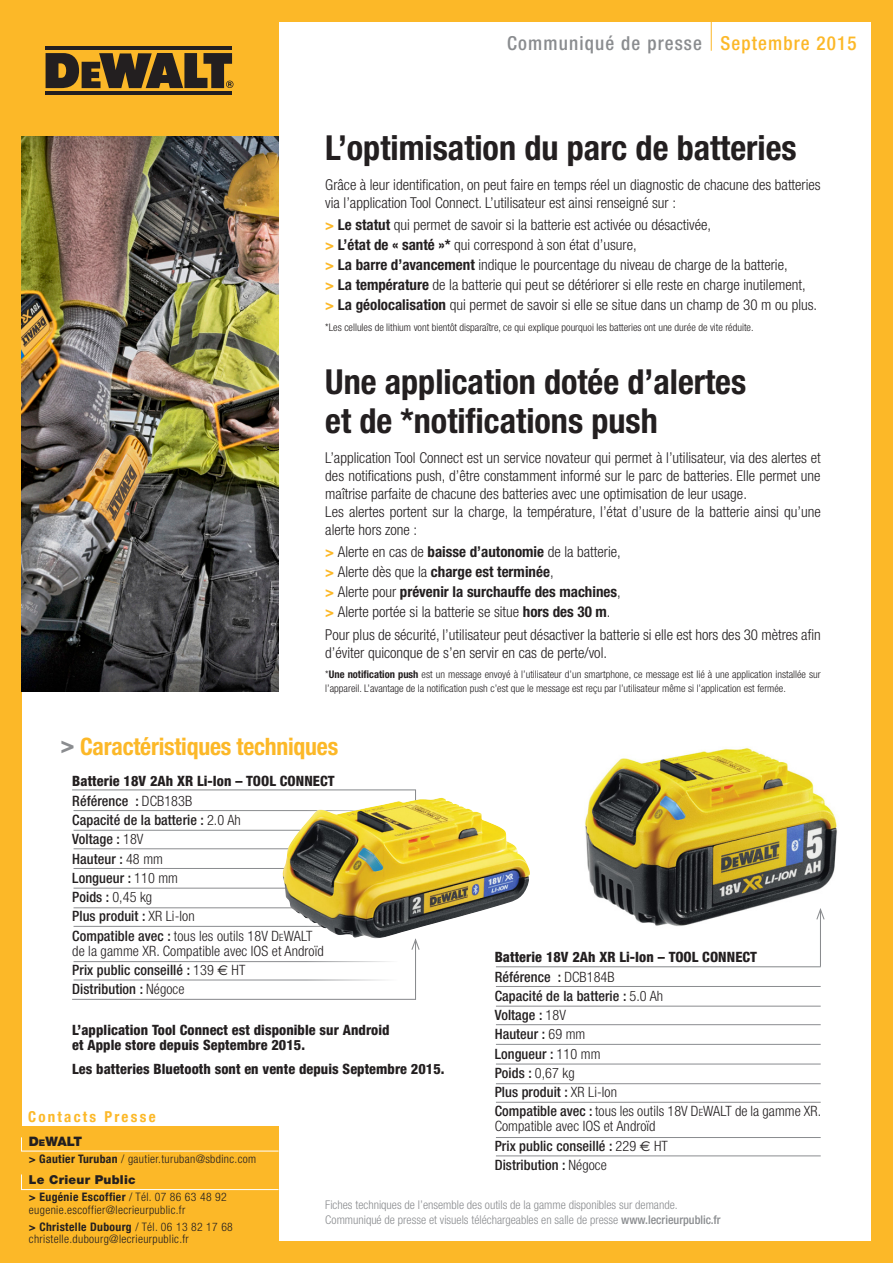
<style>
.page{position:relative;width:893px;height:1263px;background:#fff}
.page>*{position:absolute;margin:0;border:0;box-sizing:border-box;transform-origin:0 0}
.t1{font:700 condensed 34.5px "Helvetica Neue";color:#231f20}
.t2{font:700 condensed 24px "Helvetica Neue";letter-spacing:-.01em;color:#fcb828}
.t3{font:500 condensed 19.35px "Helvetica Neue";letter-spacing:.06em;color:#8a8c8f}
.t4{font:300 condensed 15px/18px "Helvetica Neue";color:#231f20}
.t5{font:700 condensed 15px "Helvetica Neue";color:#231f20}
.t6{font:700 condensed 15px "Helvetica Neue";letter-spacing:.15em;color:#fcb828}
.t7{font:500 condensed 14.25px "Helvetica Neue";letter-spacing:.005em;color:#231f20}
.t8{font:800 condensed 14.25px "Helvetica Neue";letter-spacing:.005em;color:#231f20}
.t9{font:300 condensed 14.25px/15px "Helvetica Neue";letter-spacing:.005em;color:#231f20}
.t10{font:900 13.05px "Helvetica Neue";color:#231f20}
.t11{font:900 12.3px "Helvetica Neue";letter-spacing:.02em;color:#231f20}
.t12{font:300 condensed 12px "Helvetica Neue";color:#8a8c8f}
.t13{font:300 condensed 11.7px "Helvetica Neue";letter-spacing:.03em;color:#231f20}
.t14{font:700 condensed 11.7px "Helvetica Neue";letter-spacing:.03em;color:#231f20}
.t15{font:300 condensed 10.5px/13.5px "Helvetica Neue";color:#231f20}
.s1{color:#fcb828}
.s2{font-weight:700;color:#fcb828}
.s3{font-weight:700}
.s4{font-weight:300}
.s5{color:#8a8c8f}
.s6{font-weight:500}
.s7{font-size:10.05px}
.s8{font-family:"Euro Sans";font-weight:400;font-stretch:normal}
.s9{font-size:9.15px}
</style>
<div class="page">
<div style="left:0;top:0;width:893px;height:21px;background:#fcb828"></div>
<div style="left:0;top:1242px;width:893px;height:21px;background:#fcb828"></div>
<div style="left:21px;top:1126px;width:258px;height:116px;background:#fcb828"></div>
<div style="left:21px;top:21px;width:258px;height:116px;background:#fcb828"></div>
<div style="left:0;top:0;width:21px;height:1263px;background:#fcb828"></div>
<div style="left:872px;top:0;width:21px;height:1263px;background:#fcb828"></div>
<hr style="left:45px;top:91px;width:186px;height:4px;background:#231f20">
<hr style="left:46px;top:46px;width:186px;height:4px;background:#231f20">
<svg style="left:46px;top:53px;width:187px;height:35px"></svg>
<img style="left:21px;top:137px;width:258px;height:554px">
<svg style="left:21px;top:1174px;width:258px;height:16px"></svg>
<svg style="left:21px;top:1137px;width:258px;height:15px"></svg>
<hr style="left:74px;top:868px;width:324px;height:1px;background:#8a8c8f">
<hr style="left:74px;top:888px;width:324px;height:1px;background:#8a8c8f">
<hr style="left:74px;top:907px;width:324px;height:1px;background:#8a8c8f">
<hr style="left:74px;top:926px;width:324px;height:1px;background:#8a8c8f">
<hr style="left:496px;top:966px;width:325px;height:1px;background:#8a8c8f">
<hr style="left:496px;top:1024px;width:325px;height:1px;background:#8a8c8f">
<hr style="left:496px;top:1006px;width:325px;height:1px;background:#8a8c8f">
<hr style="left:496px;top:986px;width:325px;height:1px;background:#8a8c8f">
<hr style="left:496px;top:1044px;width:325px;height:1px;background:#8a8c8f">
<hr style="left:496px;top:1064px;width:325px;height:1px;background:#8a8c8f">
<hr style="left:496px;top:1083px;width:325px;height:1px;background:#8a8c8f">
<hr style="left:496px;top:1102px;width:325px;height:1px;background:#8a8c8f">
<hr style="left:496px;top:1137px;width:325px;height:1px;background:#8a8c8f">
<hr style="left:496px;top:1156px;width:325px;height:1px;background:#8a8c8f">
<img style="left:585px;top:747px;width:252px;height:179px">
<svg style="left:72px;top:939px;width:348px;height:61px"></svg>
<hr style="left:820px;top:909px;width:1px;height:58px;background:#8a8c8f">
<svg style="left:815px;top:906px;width:10px;height:15px"></svg>
<svg style="left:72px;top:789px;width:344px;height:60px"></svg>
<img style="left:282px;top:798px;width:248px;height:141px">
<hr style="left:711px;top:21px;width:1px;height:30px;background:#fcb828">
<p class="t3" style="left:507px;top:32px;width:351px">Communiqué de presse <span class="s1">Septembre 2015</span></p>
<p class="t1" style="left:325px;top:127px;width:473px">L’optimisation du parc de batteries</p>
<p class="t4" style="left:325px;top:175px;width:497px">Grâce à leur identification, on peut faire en temps réel un diagnostic de chacune des batteries via l’application Tool Connect. L’utilisateur est ainsi renseigné sur :</p>
<p class="t4" style="left:325px;top:215px;width:387px"><span class="s2">&gt;</span> <span class="s3">Le statut</span> qui permet de savoir si la batterie est activée ou désactivée,</p>
<p class="t4" style="left:325px;top:236px;width:313px"><span class="s2">&gt;</span> <span class="s3">L’état de « santé »*</span> qui correspond à son état d’usure,</p>
<p class="t4" style="left:325px;top:256px;width:464px"><span class="s2">&gt;</span> <span class="s3">La barre d’avancement</span> indique le pourcentage du niveau de charge de la batterie,</p>
<p class="t4" style="left:325px;top:276px;width:482px"><span class="s2">&gt;</span> <span class="s3">La température</span> de la batterie qui peut se détériorer si elle reste en charge inutilement,</p>
<p class="t4" style="left:325px;top:296px;width:493px"><span class="s2">&gt;</span> <span class="s3">La géolocalisation</span> qui permet de savoir si elle se situe dans un champ de 30 m ou plus.</p>
<p class="t15" style="left:325px;top:321px;width:430px">*Les cellules de lithium vont bientôt disparaître, ce qui explique pourquoi les batteries ont une durée de vite réduite.</p>
<p class="t1" style="left:325px;top:361px;width:422px">Une application dotée d’alertes</p>
<p class="t1" style="left:325px;top:400px;width:334px">et de *notifications push</p>
<p class="t4" style="left:325px;top:448px;width:497px;text-align:justify">L’application Tool Connect est un service novateur qui permet à l’utilisateur, via des alertes et des notifications push, d’être constamment informé sur le parc de batteries. Elle permet une maîtrise parfaite de chacune des batteries avec une optimisation de leur usage.</p>
<p class="t4" style="left:325px;top:502px;width:497px">Les alertes portent sur la charge, la température, l’état d’usure de la batterie ainsi qu’une alerte hors zone :</p>
<p class="t4" style="left:325px;top:543px;width:297px"><span class="s2">&gt;</span> Alerte en cas de <span class="s3">baisse d’autonomie</span> de la batterie,</p>
<p class="t5" style="left:325px;top:563px;width:230px"><span class="s1">&gt;</span> <span class="s4">Alerte dès que la</span> charge est terminée<span class="s4">,</span></p>
<p class="t5" style="left:325px;top:583px;width:297px"><span class="s1">&gt;</span> <span class="s4">Alerte pour</span> prévenir la surchauffe des machines<span class="s4">,</span></p>
<p class="t4" style="left:325px;top:603px;width:287px"><span class="s2">&gt;</span> Alerte portée si la batterie se situe <span class="s3">hors des 30 m</span>.</p>
<p class="t4" style="left:325px;top:625px;width:497px">Pour plus de sécurité, l’utilisateur peut désactiver la batterie si elle est hors des 30 mètres afin d’éviter quiconque de s’en servir en cas de perte/vol.</p>
<p class="t15" style="left:325px;top:668px;width:497px">*<span class="s3">Une notification push</span> est un message envoyé à l’utilisateur d’un smartphone, ce message est lié à une application installée sur l’appareil. L’avantage de la notification push c’est que le message est reçu par l’utilisateur même si l’application est fermée.</p>
<p class="t2" style="left:61px;top:732px;width:279px"><span class="s5">&gt;</span> Caractéristiques techniques</p>
<p class="t8" style="left:72px;top:772px;width:264px">Batterie 18V 2Ah XR Li-Ion – TOOL CONNECT</p>
<p class="t7" style="left:72px;top:792px;width:121px">Référence : <span class="s4">DCB183B</span></p>
<p class="t7" style="left:72px;top:811px;width:170px">Capacité de la batterie : <span class="s4">2.0 Ah</span></p>
<p class="t7" style="left:72px;top:831px;width:73px">Voltage : <span class="s4">18V</span></p>
<p class="t7" style="left:72px;top:850px;width:92px">Hauteur : <span class="s4">48 mm</span></p>
<p class="t7" style="left:72px;top:869px;width:107px">Longueur : <span class="s4">110 mm</span></p>
<p class="t7" style="left:72px;top:888px;width:82px">Poids : <span class="s4">0,45 kg</span></p>
<p class="t7" style="left:72px;top:908px;width:124px">Plus produit : <span class="s4">XR Li-Ion</span></p>
<p class="t9" style="left:72px;top:928px;width:242px"><span class="s6">Compatible avec :</span> tous les outils 18V D<span class="s7">e</span>WALT</p>
<p class="t9" style="left:72px;top:943px;width:253px">de la gamme XR. Compatible avec IOS et Androïd</p>
<p class="t7" style="left:72px;top:961px;width:175px">Prix public conseillé : <span class="s4">139</span> <span class="s8">e</span> <span class="s4">HT</span></p>
<p class="t7" style="left:72px;top:980px;width:114px">Distribution : <span class="s4">Négoce</span></p>
<p class="t8" style="left:72px;top:1021px;width:319px">L’application Tool Connect est disponible sur Android</p>
<p class="t8" style="left:72px;top:1036px;width:234px">et Apple store depuis Septembre 2015.</p>
<p class="t8" style="left:72px;top:1060px;width:374px">Les batteries Bluetooth sont en vente depuis Septembre 2015.</p>
<p class="t6" style="left:28px;top:1108px;width:129px">Contacts Presse</p>
<p class="t10" style="left:29px;top:1134px;width:55px">D<span class="s9">e</span>WALT</p>
<p class="t13" style="left:29px;top:1152px;width:229px"><span class="s3">&gt; Gautier Turuban</span> / gautier.turuban@sbdinc.com</p>
<p class="t8" style="left:495px;top:948px;width:264px">Batterie 18V 2Ah XR Li-Ion – TOOL CONNECT</p>
<p class="t7" style="left:495px;top:968px;width:121px">Référence : <span class="s4">DCB184B</span></p>
<p class="t7" style="left:495px;top:987px;width:170px">Capacité de la batterie : <span class="s4">5.0 Ah</span></p>
<p class="t7" style="left:495px;top:1006px;width:73px">Voltage : <span class="s4">18V</span></p>
<p class="t7" style="left:495px;top:1026px;width:92px">Hauteur : <span class="s4">69 mm</span></p>
<p class="t7" style="left:495px;top:1045px;width:107px">Longueur : <span class="s4">110 mm</span></p>
<p class="t7" style="left:495px;top:1064px;width:82px">Poids : <span class="s4">0,67 kg</span></p>
<p class="t7" style="left:495px;top:1083px;width:124px">Plus produit : <span class="s4">XR Li-Ion</span></p>
<p class="t9" style="left:495px;top:1104px;width:328px"><span class="s6">Compatible avec :</span> tous les outils 18V D<span class="s7">e</span>WALT de la gamme XR.<br>Compatible avec IOS et Androïd</p>
<p class="t7" style="left:495px;top:1137px;width:175px">Prix public conseillé : <span class="s4">229</span> <span class="s8">e</span> <span class="s4">HT</span></p>
<p class="t7" style="left:495px;top:1156px;width:114px">Distribution : <span class="s4">Négoce</span></p>
<p class="t11" style="left:29px;top:1172px;width:108px">Le Crieur Public</p>
<p class="t14" style="left:29px;top:1190px;width:199px">&gt; Eugénie Escoffier <span class="s4">/ Tél. 07 86 63 48 92</span></p>
<p class="t13" style="left:29px;top:1203px;width:158px">eugenie.escoffier@lecrieurpublic.fr</p>
<p class="t14" style="left:29px;top:1219px;width:205px">&gt; Christelle Dubourg <span class="s4">/ Tél. 06 13 82 17 68</span></p>
<p class="t13" style="left:29px;top:1232px;width:161px">christelle.dubourg@lecrieurpublic.fr</p>
<p class="t12" style="left:325px;top:1198px;width:354px">Fiches techniques de l’ensemble des outils de la gamme disponibles sur demande.</p>
<p class="t12" style="left:325px;top:1213px;width:397px">Communiqué de presse et visuels téléchargeables en salle de presse <span class="s6">www.lecrieurpublic.fr</span></p>
</div>
